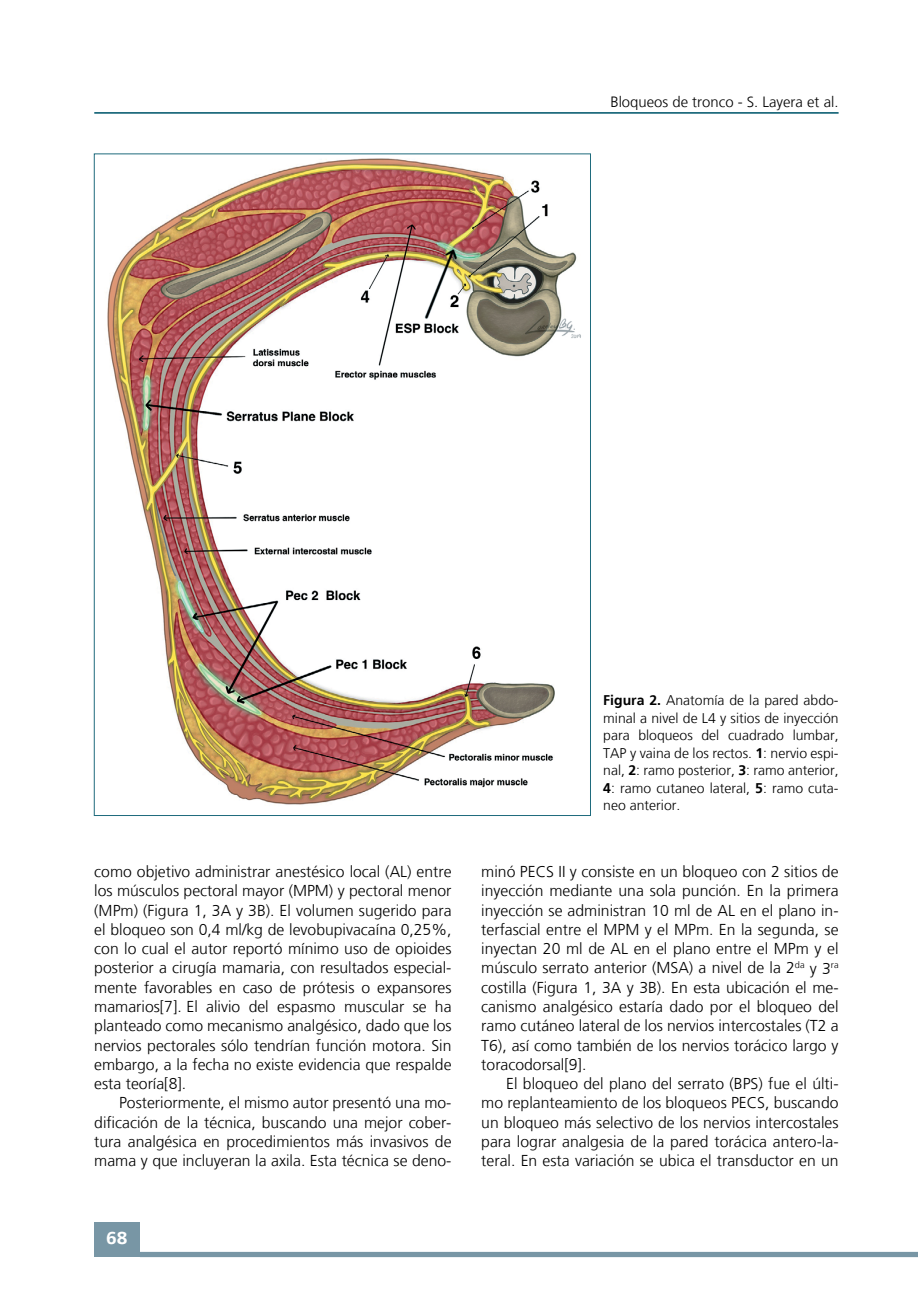
<style>
.page{position:relative;width:918px;height:1315px;background:#fff}
.page>*{position:absolute;margin:0;border:0;box-sizing:border-box;transform-origin:0 0}
.t1{font:700 17.5px "Frutiger LT";color:#fff;scale:1.1 1}
.t2{font:300 15.75px/19.2px "Frutiger LT";color:#000;text-align:justify}
.t3{font:300 14.88px "Frutiger LT";color:#000}
.t4{font:300 14px/17.5px "Frutiger LT";color:#000;text-align:justify}
.s1{font-weight:700}
</style>
<div class="page">
<div style="left:94px;top:1222px;width:46px;height:35px;background:#7896a5"></div>
<div style="left:140px;top:1251px;width:778px;height:6px;background:#7896a5"></div>
<hr style="left:94px;top:112px;width:744px;height:2px;background:#1f6b7d">
<img style="left:107px;top:158px;width:474px;height:647px">
<p class="t3" style="left:610px;top:93px;width:230px">Bloqueos de tronco - S. Layera et al.</p>
<p class="t2" style="left:94px;top:862px;width:359px">como objetivo administrar anestésico local (AL) entre los músculos pectoral mayor (MPM) y pectoral menor (MPm) (Figura 1, 3A y 3B). El volumen sugerido para el bloqueo son 0,4 ml/kg de levobupivacaína 0,25%, con lo cual el autor reportó mínimo uso de opioides posterior a cirugía mamaria, con resultados especial&shy;mente favorables en caso de prótesis o expansores mamarios[7]. El alivio del espasmo muscular se ha planteado como mecanismo analgésico, dado que los nervios pectorales sólo tendrían función motora. Sin embargo, a la fecha no existe evidencia que respalde esta teoría[8].</p>
<p class="t2" style="left:94px;top:1093px;width:359px;text-indent:25px">Posteriormente, el mismo autor presentó una mo&shy;dificación de la técnica, buscando una mejor cober&shy;tura analgésica en procedimientos más invasivos de mama y que incluyeran la axila. Esta técnica se deno-</p>
<p class="t1" style="left:106px;top:1227px;width:21px">68</p>
<p class="t4" style="left:603px;top:691px;width:237px"><span class="s1">Figura 2.</span> Anatomía de la pared abdo&shy;minal a nivel de L4 y sitios de inyección para bloqueos del cuadrado lumbar, TAP y vaina de los rectos. <span class="s1">1</span>: nervio espi&shy;nal, <span class="s1">2</span>: ramo posterior, <span class="s1">3</span>: ramo anterior, <span class="s1">4</span>: ramo cutaneo lateral, <span class="s1">5</span>: ramo cuta&shy;neo anterior.</p>
<p class="t2" style="left:481px;top:862px;width:359px">minó PECS II y consiste en un bloqueo con 2 sitios de inyección mediante una sola punción. En la primera inyección se administran 10 ml de AL en el plano in&shy;terfascial entre el MPM y el MPm. En la segunda, se inyectan 20 ml de AL en el plano entre el MPm y el músculo serrato anterior (MSA) a nivel de la 2<sup>da</sup> y 3<sup>ra </sup>costilla (Figura 1, 3A y 3B). En esta ubicación el me&shy;canismo analgésico estaría dado por el bloqueo del ramo cutáneo lateral de los nervios intercostales (T2 a T6), así como también de los nervios torácico largo y toracodorsal[9].</p>
<p class="t2" style="left:481px;top:1074px;width:359px;text-indent:25px">El bloqueo del plano del serrato (BPS) fue el últi&shy;mo replanteamiento de los bloqueos PECS, buscando un bloqueo más selectivo de los nervios intercostales para lograr analgesia de la pared torácica antero-la&shy;teral. En esta variación se ubica el transductor en un</p>
</div>
